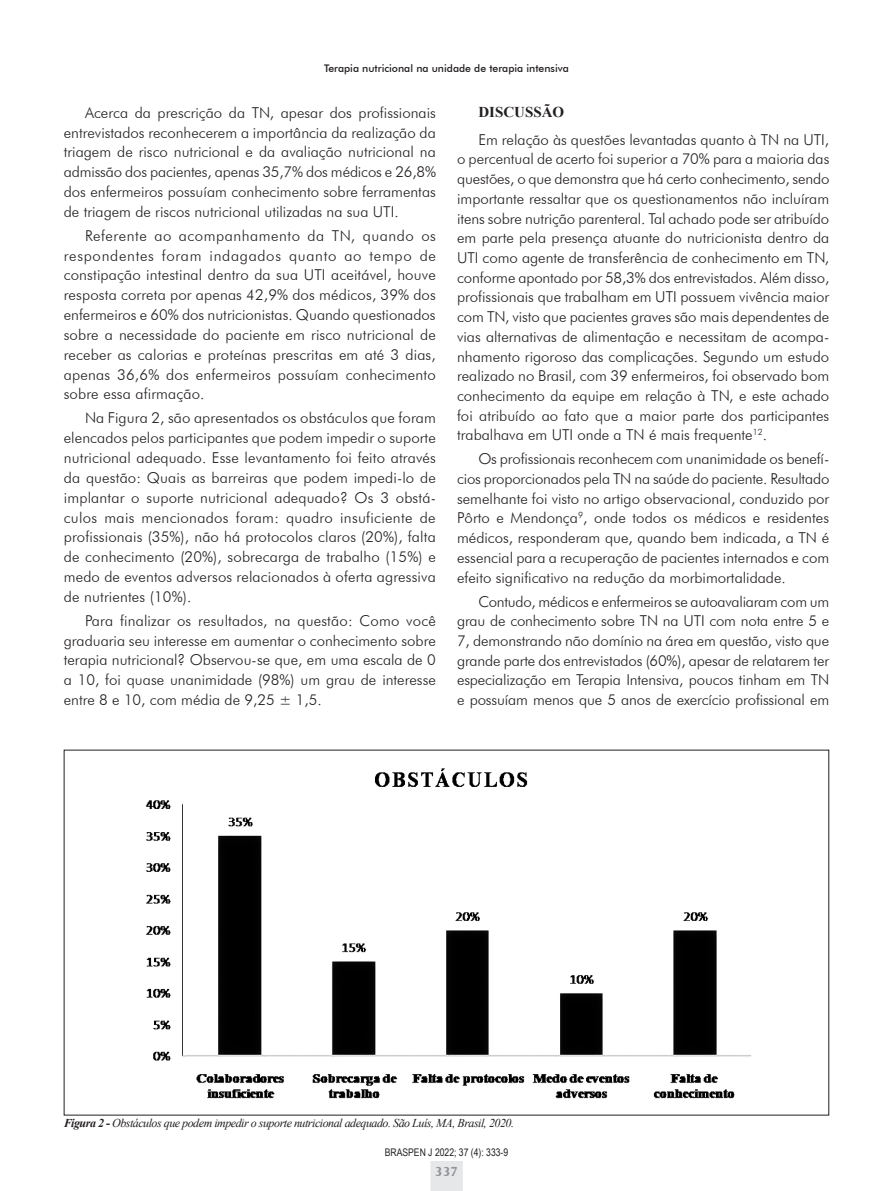
<style>
.page{position:relative;width:893px;height:1191px;background:#fff}
.page>*{position:absolute;margin:0;border:0;box-sizing:border-box;transform-origin:0 0}
.Texto{font:300 15px/19.6px "Futura BT";color:#231f20;text-align:justify}
.Subtítulos_principai{font:700 15px "Times New Roman";color:#231f20}
.t1{font:700 13.5px "Castle T";color:#939598}
.t2{font:italic 12px "Times New Roman";letter-spacing:-.04em;color:#231f20}
.t3{font:500 10.5px "Futura BT";color:#231f20}
.t4{font:10.5px "Arial Narrow";color:#231f20}
.s1{font-weight:700}
</style>
<div class="page">
<svg style="left:430px;top:1161px;width:33px;height:30px"></svg>
<img style="left:146px;top:800px;width:605px;height:299px">
<img style="left:375px;top:768px;width:153px;height:19px">
<p class="t3" style="left:324px;top:62px;width:246px">Terapia nutricional na unidade de terapia intensiva</p>
<p class="Texto" style="left:64px;top:102px;width:374px;text-indent:21px">Acerca da prescrição da TN, apesar dos profissionais entrevistados reconhecerem a importância da realização da triagem de risco nutricional e da avaliação nutricional na admissão dos pacientes, apenas 35,7% dos médicos e 26,8% dos enfermeiros possuíam conhecimento sobre ferramentas de triagem de riscos nutricional utilizadas na sua UTI.</p>
<p class="Texto" style="left:64px;top:225px;width:374px;text-indent:21px">Referente ao acompanhamento da TN, quando os respondentes foram indagados quanto ao tempo de constipação intestinal dentro da sua UTI aceitável, houve resposta correta por apenas 42,9% dos médicos, 39% dos enfermeiros e 60% dos nutricionistas. Quando questionados sobre a necessidade do paciente em risco nutricional de receber as calorias e proteínas prescritas em até 3 dias, apenas 36,6% dos enfermeiros possuíam conhecimento sobre essa afirmação.</p>
<p class="Texto" style="left:64px;top:408px;width:374px;text-indent:21px">Na Figura 2, são apresentados os obstáculos que foram elencados pelos participantes que podem impedir o suporte nutricional adequado. Esse levantamento foi feito através da questão: Quais as barreiras que podem impedi-lo de implantar o suporte nutricional adequado? Os 3 obstá&shy;culos mais mencionados foram: quadro insuficiente de profissionais (35%), não há protocolos claros (20%), falta de conhecimento (20%), sobrecarga de trabalho (15%) e medo de eventos adversos relacionados à oferta agressiva de nutrientes (10%).</p>
<p class="Texto" style="left:64px;top:610px;width:374px;text-indent:21px">Para finalizar os resultados, na questão: Como você graduaria seu interesse em aumentar o conhecimento sobre terapia nutricional? Observou-se que, em uma escala de 0 a 10, foi quase unanimidade (98%) um grau de interesse entre 8 e 10, com média de 9,25 ± 1,5.</p>
<p class="Subtítulos_principai" style="left:478px;top:101px;width:87px">DISCUSSÃO</p>
<p class="Texto" style="left:457px;top:129px;width:374px;text-indent:21px">Em relação às questões levantadas quanto à TN na UTI, o percentual de acerto foi superior a 70% para a maioria das questões, o que demonstra que há certo conhecimento, sendo importante ressaltar que os questionamentos não incluíram itens sobre nutrição parenteral. Tal achado pode ser atribuído em parte pela presença atuante do nutricionista dentro da UTI como agente de transferência de conhecimento em TN, conforme apontado por 58,3% dos entrevistados. Além disso, profissionais que trabalham em UTI possuem vivência maior com TN, visto que pacientes graves são mais dependentes de vias alternativas de alimentação e necessitam de acompa&shy;nhamento rigoroso das complicações. Segundo um estudo realizado no Brasil, com 39 enfermeiros, foi observado bom conhecimento da equipe em relação à TN, e este achado foi atribuído ao fato que a maior parte dos participantes trabalhava em UTI onde a TN é mais frequente<sup>12</sup>.</p>
<p class="Texto" style="left:457px;top:449px;width:374px;text-indent:21px">Os profissionais reconhecem com unanimidade os benefí&shy;cios proporcionados pela TN na saúde do paciente. Resultado semelhante foi visto no artigo observacional, conduzido por Pôrto e Mendonça<sup>9</sup>, onde todos os médicos e residentes médicos, responderam que, quando bem indicada, a TN é essencial para a recuperação de pacientes internados e com efeito significativo na redução da morbimortalidade.</p>
<p class="Texto" style="left:457px;top:591px;width:374px;text-indent:21px">Contudo, médicos e enfermeiros se autoavaliaram com um grau de conhecimento sobre TN na UTI com nota entre 5 e 7, demonstrando não domínio na área em questão, visto que grande parte dos entrevistados (60%), apesar de relatarem ter especialização em Terapia Intensiva, poucos tinham em TN e possuíam menos que 5 anos de exercício profissional em</p>
<p class="t2" style="left:64px;top:1114px;width:452px"><span class="s1">Figura 2 -</span> Obstáculos que podem impedir o suporte nutricional adequado. São Luís, MA, Brasil, 2020.</p>
<p class="t4" style="left:385px;top:1144px;width:125px">BRASPEN J 2022; 37 (4): 333-9</p>
<p class="t1" style="left:435px;top:1164px;width:24px">337</p>
</div>
